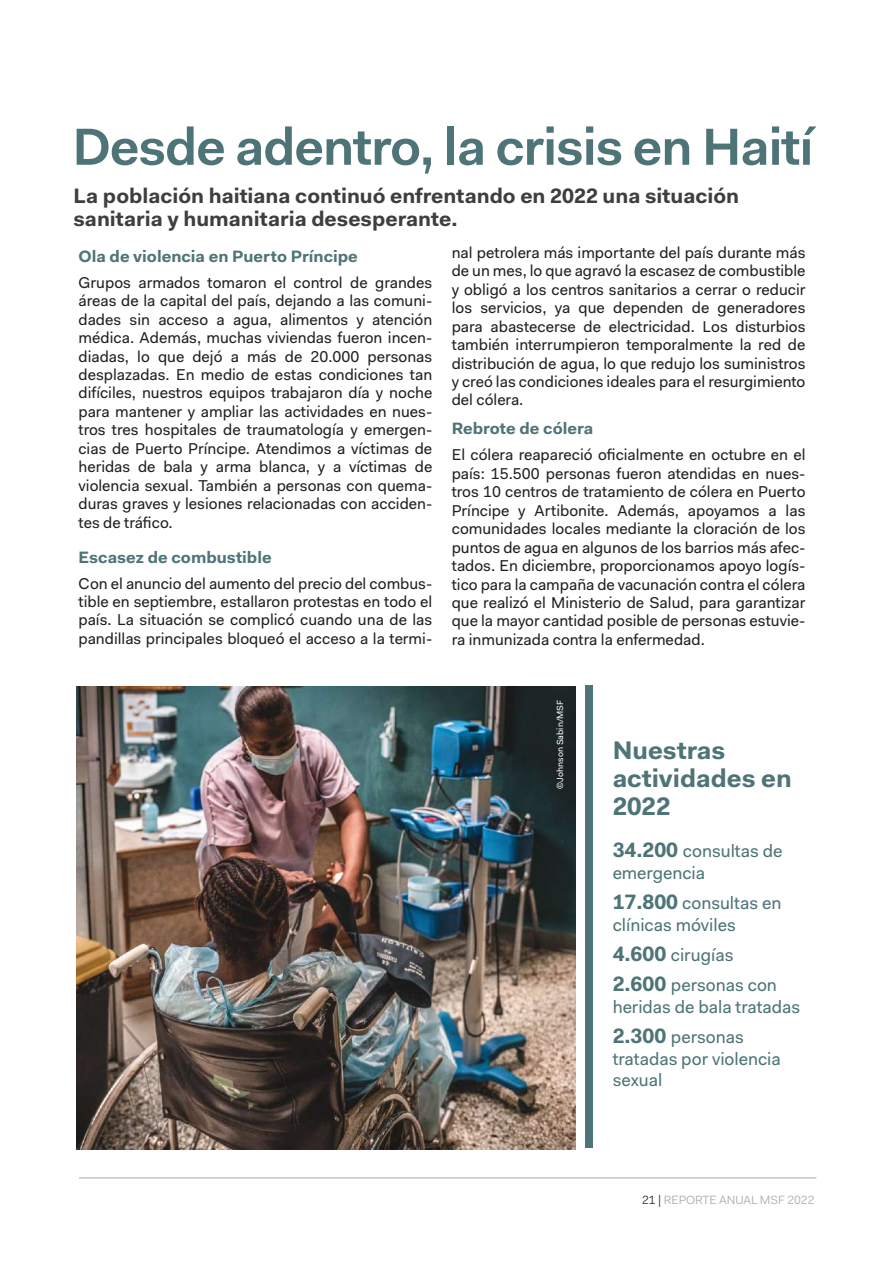
<style>
.page{position:relative;width:893px;height:1263px;background:#fff}
.page>*{position:absolute;margin:0;border:0;box-sizing:border-box;transform-origin:0 0}
.t1{font:600 52.35px "Fakt Pro";letter-spacing:-.02em;color:#4e7477}
.t2{font:700 25.5px/27.9px "Fakt Pro";color:#4e7477}
.t3{font:700 21px/23.2px "Fakt Pro";color:#3e3e3f}
.t4{font:17.7px/21.5px "Fakt Pro";color:#4e7477}
.t5{font:700 16.5px "Fakt Pro";color:#4e7477}
.t6{font:15.75px/18.5px "Fakt Pro";color:#231f20;text-align:justify}
.t7{font:12px "Fakt Pro Blond";letter-spacing:-.005em;color:#a8a9ad}
.t8{font:9px "Fakt Pro";color:#fff}
.s1{font-weight:700;font-size:20.85px}
.s2{color:#231f20}
</style>
<div class="page">
<img style="left:77px;top:687px;width:499px;height:462px">
<hr style="left:79px;top:1177px;width:737px;height:1px;background:#a8a9ad">
<div style="left:585px;top:686px;width:8px;height:462px;background:#4e7477"></div>
<h1 class="t1" style="left:72px;top:112px;width:743px">Desde adentro, la crisis en Haití</h1>
<h3 class="t3" style="left:74px;top:184px;width:667px">La población haitiana continuó enfrentando en 2022 una situación sanitaria y humanitaria desesperante.</h3>
<p class="t5" style="left:79px;top:245px;width:281px">Ola de violencia en Puerto Príncipe</p>
<p class="t6" style="left:79px;top:273px;width:355px">Grupos armados tomaron el control de grandes áreas de la capital del país, dejando a las comuni&shy;dades sin acceso a agua, alimentos y atención médica. Además, muchas viviendas fueron incen&shy;diadas, lo que dejó a más de 20.000 personas desplazadas. En medio de estas condiciones tan difíciles, nuestros equipos trabajaron día y noche para mantener y ampliar las actividades en nues&shy;tros tres hospitales de traumatología y emergen&shy;cias de Puerto Príncipe. Atendimos a víctimas de heridas de bala y arma blanca, y a víctimas de violencia sexual. También a personas con quema&shy;duras graves y lesiones relacionadas con acciden&shy;tes de tráfico.</p>
<p class="t5" style="left:79px;top:546px;width:195px">Escasez de combustible</p>
<p class="t6" style="left:79px;top:574px;width:355px">Con el anuncio del aumento del precio del combus&shy;tible en septiembre, estallaron protestas en todo el país. La situación se complicó cuando una de las pandillas principales bloqueó el acceso a la termi-</p>
<p class="t6" style="left:452px;top:243px;width:355px">nal petrolera más importante del país durante más de un mes, lo que agravó la escasez de combustible y obligó a los centros sanitarios a cerrar o reducir los servicios, ya que dependen de generadores para abastecerse de electricidad. Los disturbios también interrumpieron temporalmente la red de distribución de agua, lo que redujo los suministros y creó las condiciones ideales para el resurgimiento del cólera.</p>
<p class="t5" style="left:452px;top:418px;width:143px">Rebrote de cólera</p>
<p class="t6" style="left:452px;top:446px;width:355px">El cólera reapareció oficialmente en octubre en el país: 15.500 personas fueron atendidas en nues&shy;tros 10 centros de tratamiento de cólera en Puerto Príncipe y Artibonite. Además, apoyamos a las comunidades locales mediante la cloración de los puntos de agua en algunos de los barrios más afec&shy;tados. En diciembre, proporcionamos apoyo logís&shy;tico para la campaña de vacunación contra el cólera que realizó el Ministerio de Salud, para garantizar que la mayor cantidad posible de personas estuvie&shy;ra inmunizada contra la enfermedad.</p>
<p class="t8" style="left:554px;top:789px;width:90px;rotate:-90deg">©Johnson Sabin/MSF</p>
<h2 class="t2" style="left:613px;top:736px;width:181px">Nuestras actividades en<br>2022</h2>
<p class="t4" style="left:613px;top:840px;width:171px"><span class="s1">34.200</span> consultas de emergencia</p>
<p class="t4" style="left:613px;top:892px;width:170px"><span class="s1">17.800</span> consultas en clínicas móviles</p>
<p class="t4" style="left:613px;top:939px;width:166px;line-height:30.5px"><span class="s1">4.600</span> cirugías<br><span class="s1">2.600</span> personas con</p>
<p class="t4" style="left:613px;top:991px;width:189px;line-height:30.5px">heridas de bala tratadas<br><span class="s1">2.300</span> personas</p>
<p class="t4" style="left:613px;top:1048px;width:170px">tratadas por violencia sexual</p>
<p class="t7" style="left:642px;top:1192px;width:174px"><span class="s2">21 |</span> REPORTE ANUAL MSF 2022</p>
</div>
